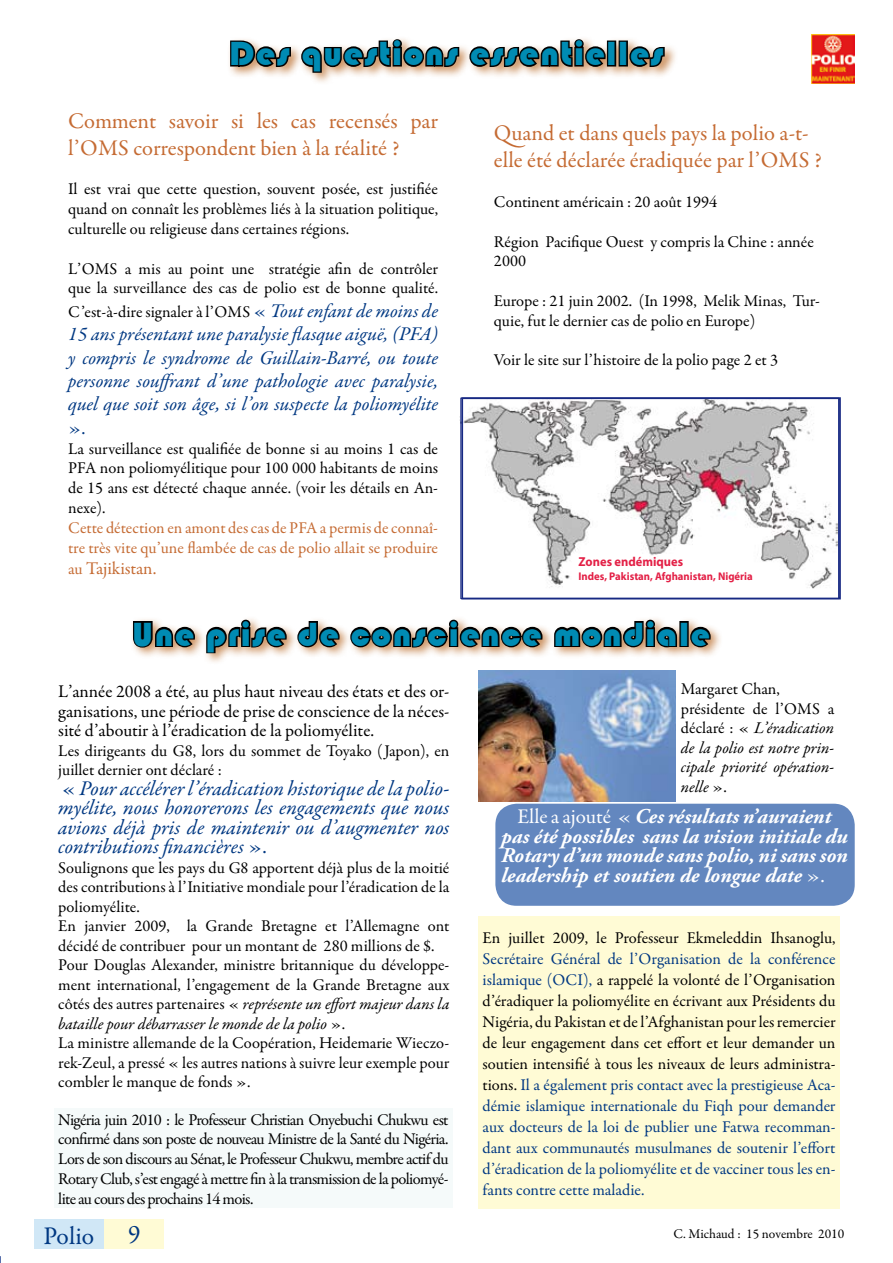
<style>
.page{position:relative;width:893px;height:1263px;background:#fff}
.page>*{position:absolute;margin:0;border:0;box-sizing:border-box;transform-origin:0 0}
.t1{font:34.5px "Bauhaus 93";letter-spacing:.05em;color:#008bb3}
.t2{font:25.5px "Garamond Premr Pro";color:#003882}
.t3{font:22.5px/27px "Garamond Premr Pro";color:#c56b33}
.t4{font:italic 21px/19.5px "Garamond Premr Pro";color:#003882;text-align:justify}
.t5{font:italic 700 21px/19.5px "Adobe Garamond Pro";color:#fff}
.t6{font:italic 19.5px/23.4px "Garamond Premr Pro";color:#003882;text-align:justify}
.t7{font:19.5px "Garamond Premr Pro";color:#003882}
.t8{font:18px/19.5px "Garamond Premr Pro";color:#000;text-align:justify}
.t9{font:18px "Garamond Premr Pro";letter-spacing:-.005em;color:#c56b33}
.t10{font:16.5px/19.8px "Garamond Premr Pro";color:#000}
.t11{font:16.5px/21px "Garamond Premr Pro";color:#003882;text-align:justify}
.t12{font:italic 16.5px/19.5px "Garamond Premr Pro";color:#000}
.t13{font:16.5px/19.8px "Garamond Premr Pro";color:#c56b33}
.t14{font:13.5px "Garamond Premr Pro";color:#000}
.t15{font:700 13.05px "Myriad Pro";color:#e32046;scale:.96 1}
.t16{font:700 11.1px "Myriad Pro";color:#e32046;scale:.96 1}
.s1{font-size:19.5px;color:#003882}
.s2{font-style:italic;font-size:19.5px;color:#003882}
.s3{font-size:16.5px}
.s4{font-style:normal}
.s5{font-style:italic}
.s6{font-family:"Garamond Premr Pro";font-weight:400;font-style:normal}
.s7{color:#000}
</style>
<div class="page">
<div style="left:105px;top:1219px;width:59px;height:30px;background:#fffbd5"></div>
<div style="left:34px;top:1219px;width:70px;height:30px;background:#d0e7f6"></div>
<img style="left:812px;top:35px;width:42px;height:49px">
<div style="left:227px;top:35px;width:451px;height:50px;background:#bc6f2e;opacity:.75"></div>
<svg style="left:229px;top:39px;width:63px;height:46px"></svg>
<svg style="left:299px;top:37px;width:162px;height:48px"></svg>
<svg style="left:468px;top:37px;width:139px;height:48px"></svg>
<div style="left:607px;top:41px;width:9px;height:26px;border:3px solid #000"></div>
<div style="left:619px;top:41px;width:9px;height:26px;border:3px solid #000"></div>
<svg style="left:627px;top:44px;width:39px;height:41px"></svg>
<div style="left:478px;top:917px;width:362px;height:292px;background:#fffbd5"></div>
<img style="left:478px;top:671px;width:197px;height:131px">
<div style="left:495px;top:804px;width:360px;height:102px;background:#6387bf;border-radius:21px"></div>
<img style="left:464px;top:400px;width:373px;height:189px">
<div style="left:461px;top:397px;width:380px;height:202px;border:2px solid #172983"></div>
<div style="left:130px;top:615px;width:593px;height:50px;background:#bc6f2e;opacity:.75"></div>
<svg style="left:131px;top:619px;width:65px;height:30px"></svg>
<svg style="left:204px;top:617px;width:84px;height:48px"></svg>
<svg style="left:295px;top:619px;width:46px;height:30px"></svg>
<svg style="left:348px;top:617px;width:196px;height:135px"></svg>
<svg style="left:552px;top:617px;width:126px;height:32px"></svg>
<div style="left:679px;top:621px;width:10px;height:26px;border:3px solid #000"></div>
<svg style="left:688px;top:625px;width:24px;height:24px"></svg>
<div style="left:54px;top:1108px;width:399px;height:100px;background:#f5fafa"></div>
<h1 class="t1" style="left:229px;top:34px;width:436px">Des questions essentielles</h1>
<h3 class="t3" style="left:68px;top:108px;width:371px">Comment savoir si les cas recensés par l’OMS correspondent bien à la réalité ?</h3>
<p class="t10" style="left:68px;top:180px;width:371px;text-align:justify">Il est vrai que cette question, souvent posée, est justifiée quand on connaît les problèmes liés à la situation politique, culturelle ou religieuse dans certaines régions.</p>
<p class="t10" style="left:68px;top:259px;width:371px">L’OMS a mis au point une stratégie afin de contrôler que la surveillance des cas de polio est de bonne qualité.</p>
<p class="t10" style="left:68px;top:302px;width:371px">C’est-à-dire signaler à l’OMS <span class="s1">«</span> <span class="s2">Tout enfant de moins de</span></p>
<p class="t6" style="left:68px;top:323px;width:371px">15 ans présentant une paralysie flasque aiguë, (PFA) y compris le syndrome de Guillain-Barré, ou toute personne souffrant d’une pathologie avec paralysie, quel que soit son âge, si l’on suspecte la poliomyélite</p>
<p class="t7" style="left:68px;top:416px;width:19px">».</p>
<p class="t10" style="left:68px;top:439px;width:371px;text-align:justify">La surveillance est qualifiée de bonne si au moins 1 cas de PFA non poliomyélitique pour 100 000 habitants de moins de 15 ans est détecté chaque année. (voir les détails en An&shy;nexe).</p>
<p class="t13" style="left:68px;top:518px;width:371px">Cette détection en amont des cas de PFA a permis de connaî&shy;tre très vite qu’une flambée de cas de polio allait se produire</p>
<p class="t9" style="left:68px;top:558px;width:90px"><span class="s3">au</span> Tajikistan.</p>
<h3 class="t3" style="left:494px;top:120px;width:329px">Quand et dans quels pays la polio a-t&shy;elle été déclarée éradiquée par l’OMS ?</h3>
<p class="t10" style="left:494px;top:192px;width:225px">Continent américain : 20 août 1994</p>
<p class="t10" style="left:494px;top:232px;width:322px">Région Pacifique Ouest y compris la Chine : année<br>2000</p>
<p class="t10" style="left:494px;top:291px;width:328px">Europe : 21 juin 2002. (In 1998, Melik Minas, Tur&shy;quie, fut le dernier cas de polio en Europe)</p>
<p class="t10" style="left:494px;top:351px;width:286px">Voir le site sur l’histoire de la polio page 2 et 3</p>
<p class="t15" style="left:579px;top:553px;width:110px">Zones endémiques</p>
<p class="t16" style="left:579px;top:569px;width:183px">Indes, Pakistan, Afghanistan, Nigéria</p>
<h1 class="t1" style="left:133px;top:614px;width:579px">Une prise de conscience mondiale</h1>
<p class="t8" style="left:58px;top:682px;width:393px">L’année 2008 a été, au plus haut niveau des états et des or&shy;ganisations, une période de prise de conscience de la néces&shy;sité d’aboutir à l’éradication de la poliomyélite.</p>
<p class="t10" style="left:58px;top:741px;width:393px">Les dirigeants du G8, lors du sommet de Toyako ( Japon), en juillet dernier ont déclaré :</p>
<p class="t4" style="left:58px;top:779px;width:393px"><span class="s4">«</span> Pour accélérer l’éradication historique de la polio&shy;myélite, nous honorerons les engagements que nous avions déjà pris de maintenir ou d’augmenter nos contributions financières <span class="s4">».</span></p>
<p class="t10" style="left:58px;top:858px;width:393px">Soulignons que les pays du G8 apportent déjà plus de la moitié des contributions à l’Initiative mondiale pour l’éradication de la poliomyélite.<br>En janvier 2009, la Grande Bretagne et l’Allemagne ont décidé de contribuer pour un montant de 280 millions de $.<br>Pour Douglas Alexander, ministre britannique du développe&shy;ment international, l’engagement de la Grande Bretagne aux côtés des autres partenaires « <span class="s5">représente un effort majeur dans la bataille pour débarrasser le monde de la polio</span> ».<br>La ministre allemande de la Coopération, Heidemarie Wieczo&shy;rek-Zeul, a pressé « les autres nations à suivre leur exemple pour combler le manque de fonds ».</p>
<p class="t10" style="left:58px;top:1110px;width:392px;text-align:justify">Nigéria juin 2010 : le Professeur Christian Onyebuchi Chukwu est confirmé dans son poste de nouveau Ministre de la Santé du Nigéria.<br>Lors de son discours au Sénat, le Professeur Chukwu, membre actif du Rotary Club, s’est engagé à mettre fin à la transmission de la poliomyé&shy;lite au cours des prochains 14 mois.</p>
<p class="t12" style="left:681px;top:680px;width:155px"><span class="s4">Margaret Chan, présidente de l’OMS a déclaré : «</span> L’éradication de la polio est notre prin&shy;cipale priorité opération&shy;nelle <span class="s4">».</span></p>
<p class="t5" style="left:501px;top:807px;width:348px;text-indent:16px"><span class="s6">Elle a ajouté «</span> Ces résultats n’auraient pas été possibles sans la vision initiale du Rotary d’un monde sans polio, ni sans son leadership et soutien de longue date <span class="s6">».</span></p>
<p class="t10" style="left:483px;top:928px;width:354px">En juillet 2009, le Professeur Ekmeleddin Ihsanoglu,</p>
<p class="t11" style="left:483px;top:948px;width:354px">Secrétaire Général de l’Organisation de la conférence islamique (OCI), <span class="s7">a rappelé la volonté de l’Organisation d’éradiquer la poliomyélite en écrivant aux Présidents du Nigéria, du Pakistan et de l’Afghanistan pour les remercier de leur engagement dans cet effort et leur demander un soutien intensifié à tous les niveaux de leurs administra&shy;tions.</span> Il a également pris contact avec la prestigieuse Aca&shy;démie islamique internationale du Fiqh pour demander aux docteurs de la loi de publier une Fatwa recomman&shy;dant aux communautés musulmanes de soutenir l’effort d’éradication de la poliomyélite et de vacciner tous les en&shy;fants contre cette maladie.</p>
<h2 class="t2" style="left:44px;top:1220px;width:52px">Polio</h2>
<h2 class="t2" style="left:128px;top:1219px;width:14px">9</h2>
<p class="t14" style="left:673px;top:1226px;width:172px">C. Michaud : 15 novembre 2010</p>
</div>
